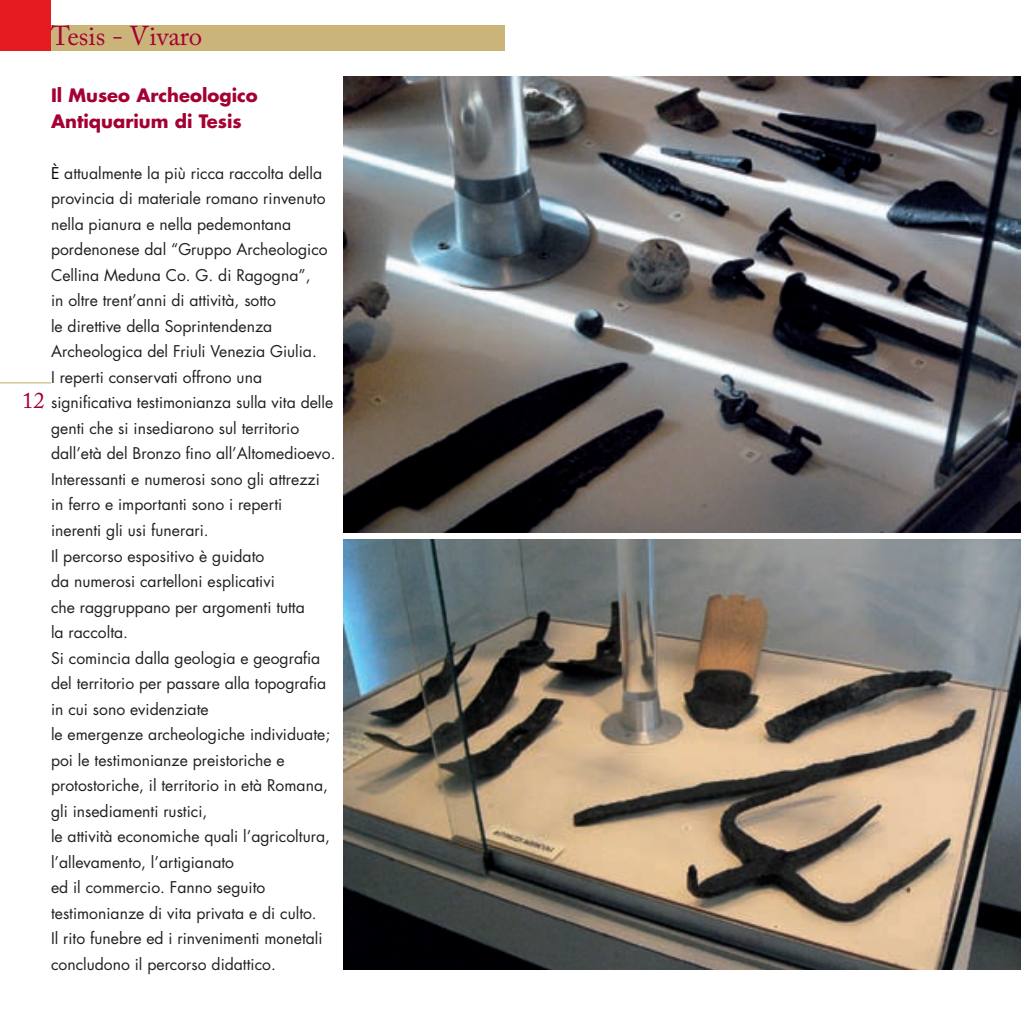
<style>
.page{position:relative;width:1021px;height:1021px;background:#fff}
.page>*{position:absolute;margin:0;border:0;box-sizing:border-box;transform-origin:0 0}
.t1{font:27px "Adobe Caslon Pro";color:#a40133}
.t2{font:22.5px "Adobe Caslon Pro";color:#a40133}
.t3{font:700 18px/25.4px "Futura";color:#a40133}
.t4{font:15.75px/25.4px "Futura";color:#231f20}
.s1{color:#000}
</style>
<div class="page">
<hr style="left:0;top:382px;width:51px;height:1px;background:#cbb47a">
<div style="left:0;top:0;width:51px;height:51px;background:#e51b21"></div>
<div style="left:51px;top:26px;width:453px;height:25px;background:#cbb47a"></div>
<img style="left:344px;top:77px;width:676px;height:456px">
<img style="left:343px;top:539px;width:677px;height:430px">
<h1 class="t1" style="left:51px;top:20px;width:153px">Tesis - Vivaro</h1>
<p class="t3" style="left:51px;top:82px;width:208px">Il Museo Archeologico<br>Antiquarium di Tesis</p>
<p class="t4" style="left:51px;top:160px;width:286px"><span class="s1">È</span> attualmente la più ricca raccolta della provincia di materiale romano rinvenuto nella pianura e nella pedemontana pordenonese dal “Gruppo Archeologico Cellina- Meduna Co. G. di Ragogna”,<br>in oltre trent’anni di attività, sotto<br>le direttive della Soprintendenza Archeologica del Friuli Venezia Giulia.<br>I reperti conservati offrono una significativa testimonianza sulla vita delle genti che si insediarono sul territorio dall’età del Bronzo fino all’Altomedioevo.<br>Interessanti e numerosi sono gli attrezzi in ferro e importanti sono i reperti inerenti gli usi funerari.<br>Il percorso espositivo è guidato<br>da numerosi cartelloni esplicativi<br>che raggruppano per argomenti tutta<br>la raccolta.<br>Si comincia dalla geologia e geografia del territorio per passare alla topografia in cui sono evidenziate<br>le emergenze archeologiche individuate; poi le testimonianze preistoriche e protostoriche, il territorio in età Romana, gli insediamenti rustici,<br>le attività economiche quali l’agricoltura, l’allevamento, l’artigianato<br>ed il commercio. Fanno seguito testimonianze di vita privata e di culto.<br>Il rito funebre ed i rinvenimenti monetali concludono il percorso didattico.</p>
<h2 class="t2" style="left:22px;top:387px;width:23px">12</h2>
</div>
